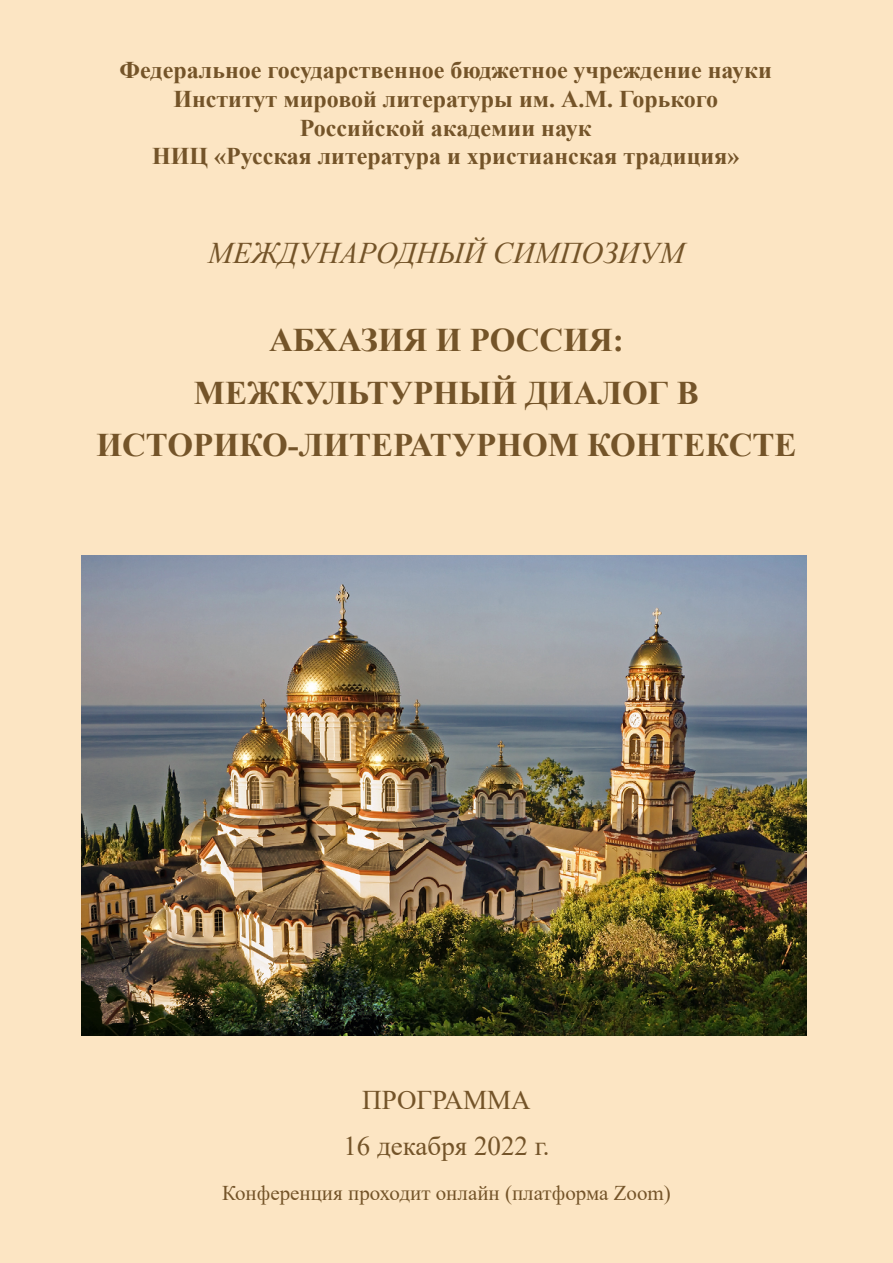
<style>
.page{position:relative;width:893px;height:1263px;background:#fce5c3}
.page>*{position:absolute;margin:0;border:0;box-sizing:border-box;transform-origin:0 0}
.t1{font:700 33px/52.5px "Times New Roman";color:#745429;text-align:center}
.t2{font:italic 30px "Times New Roman";color:#745429}
.t3{font:27px/45.8px "Times New Roman";color:#745429;text-align:center}
.t4{font:700 24px/28.8px "Times New Roman";color:#745429;text-align:center}
.t5{font:21px "Times New Roman";color:#745429}
</style>
<div class="page">
<img style="left:82px;top:555px;width:724px;height:481px">
<p class="t4" style="left:120px;top:55px;width:654px">Федеральное государственное бюджетное учреждение науки Институт мировой литературы им. А.М. Горького Российской академии наук<br>НИЦ «Русская литература и христианская традиция»</p>
<p class="t2" style="left:208px;top:232px;width:478px">МЕЖДУНАРОДНЫЙ СИМПОЗИУМ</p>
<h1 class="t1" style="left:96px;top:313px;width:702px">АБХАЗИЯ И РОССИЯ:<br>МЕЖКУЛЬТУРНЫЙ ДИАЛОГ В<br>ИСТОРИКО-ЛИТЕРАТУРНОМ КОНТЕКСТЕ</h1>
<p class="t3" style="left:343px;top:1076px;width:208px">ПРОГРАММА<br>16 декабря 2022 г.</p>
<p class="t5" style="left:222px;top:1178px;width:450px">Конференция проходит онлайн (платформа Zoom)</p>
</div>
